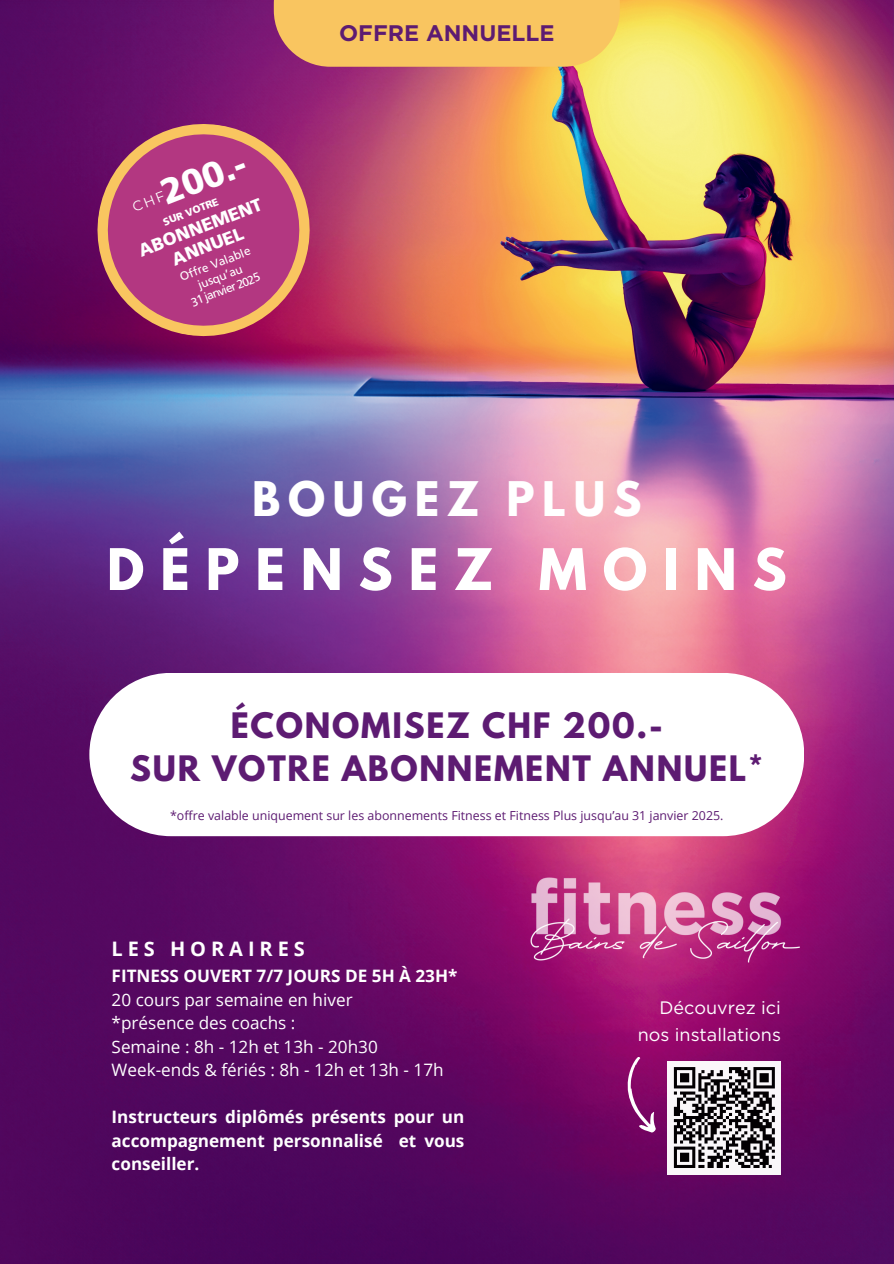
<style>
.page{position:relative;width:894px;height:1264px;background:#fff}
.page>*{position:absolute;margin:0;border:0;box-sizing:border-box;transform-origin:0 0}
.t1{font:700 50.7px "League Spartan";letter-spacing:.315em;color:#fff}
.t2{font:700 42.3px "League Spartan";letter-spacing:.18em;color:#fff}
.t3{font:900 35.7px "Frutiger LT Std";color:#fff}
.t4{font:700 31.05px/42.8px "League Spartan";letter-spacing:.055em;color:#5d1b72;text-align:center}
.t5{font:700 22.5px "Gotham";color:#5d1b72}
.t6{font:700 19.95px "Open Sans";letter-spacing:.245em;color:#fff}
.t7{font:18px/27px "Gotham";color:#fff;text-align:right}
.t8{font:900 17.85px/20.4px "Frutiger LT Std";color:#fff;text-align:center}
.t9{font:700 17.1px/23.5px "Open Sans";color:#fff;text-align:justify}
.t10{font:17.1px/23.5px "Open Sans";color:#fff}
.t11{font:12.45px "Open Sans";color:#5d1b72}
.t12{font:11.85px/14px "Frutiger LT Std";color:#fff;text-align:center}
.t13{font:900 10.35px "Frutiger LT Std";color:#fff}
</style>
<div class="page">
<img style="left:0;top:0;width:893px;height:1263px">
<svg style="left:90px;top:116px;width:227px;height:228px;fill:#b33781"></svg>
<div style="left:667px;top:1060px;width:113px;height:114px;background:#faf7fa"></div>
<svg style="left:673px;top:1067px;width:102px;height:101px"></svg>
<svg style="left:626px;top:1056px;width:29px;height:76px"></svg>
<svg style="left:274px;top:0;width:345px;height:67px"></svg>
<div style="left:89px;top:673px;width:715px;height:163px;background:#fff;border-radius:82px"></div>
<img style="left:512px;top:836px;width:297px;height:167px">
<svg style="left:132px;top:191px;width:33px;height:21px"></svg>
<h3 class="t3" style="left:154px;top:173px;width:90px;rotate:-21deg">200.-</h3>
<p class="t8" style="left:135px;top:241px;width:132px;rotate:-21deg">ABONNEMENT<br>ANNUEL</p>
<p class="t13" style="left:161px;top:216px;width:60px;rotate:-21deg">SUR VOTRE</p>
<p class="t12" style="left:178px;top:271px;width:76px;rotate:-21deg">Offre Valable jusqu’au<br>31 janvier 2025</p>
<h3 class="t5" style="left:339px;top:18px;width:217px">OFFRE ANNUELLE</h3>
<h2 class="t2" style="left:252px;top:465px;width:390px">BOUGEZ PLUS</h2>
<h1 class="t1" style="left:107px;top:530px;width:681px">DÉPENSEZ MOINS</h1>
<h3 class="t4" style="left:130px;top:703px;width:634px">ÉCONOMISEZ CHF 200.-<br>SUR VOTRE ABONNEMENT ANNUEL*</h3>
<p class="t11" style="left:170px;top:807px;width:555px">*offre valable uniquement sur les abonnements Fitness et Fitness Plus jusqu’au 31 janvier 2025.</p>
<p class="t6" style="left:112px;top:935px;width:195px">LES HORAIRES</p>
<p class="t9" style="left:112px;top:963px;width:347px">FITNESS OUVERT 7/7 JOURS DE 5H À 23H*</p>
<p class="t10" style="left:112px;top:987px;width:333px">20 cours par semaine en hiver<br>*présence des coachs :<br>Semaine : 8h - 12h et 13h - 20h30<br>Week-ends &amp; fériés : 8h - 12h et 13h - 17h</p>
<p class="t9" style="left:112px;top:1104px;width:354px">Instructeurs diplômés présents pour un accompagnement personnalisé et vous conseiller.</p>
<p class="t7" style="left:637px;top:993px;width:145px">Découvrez ici nos installations</p>
</div>
